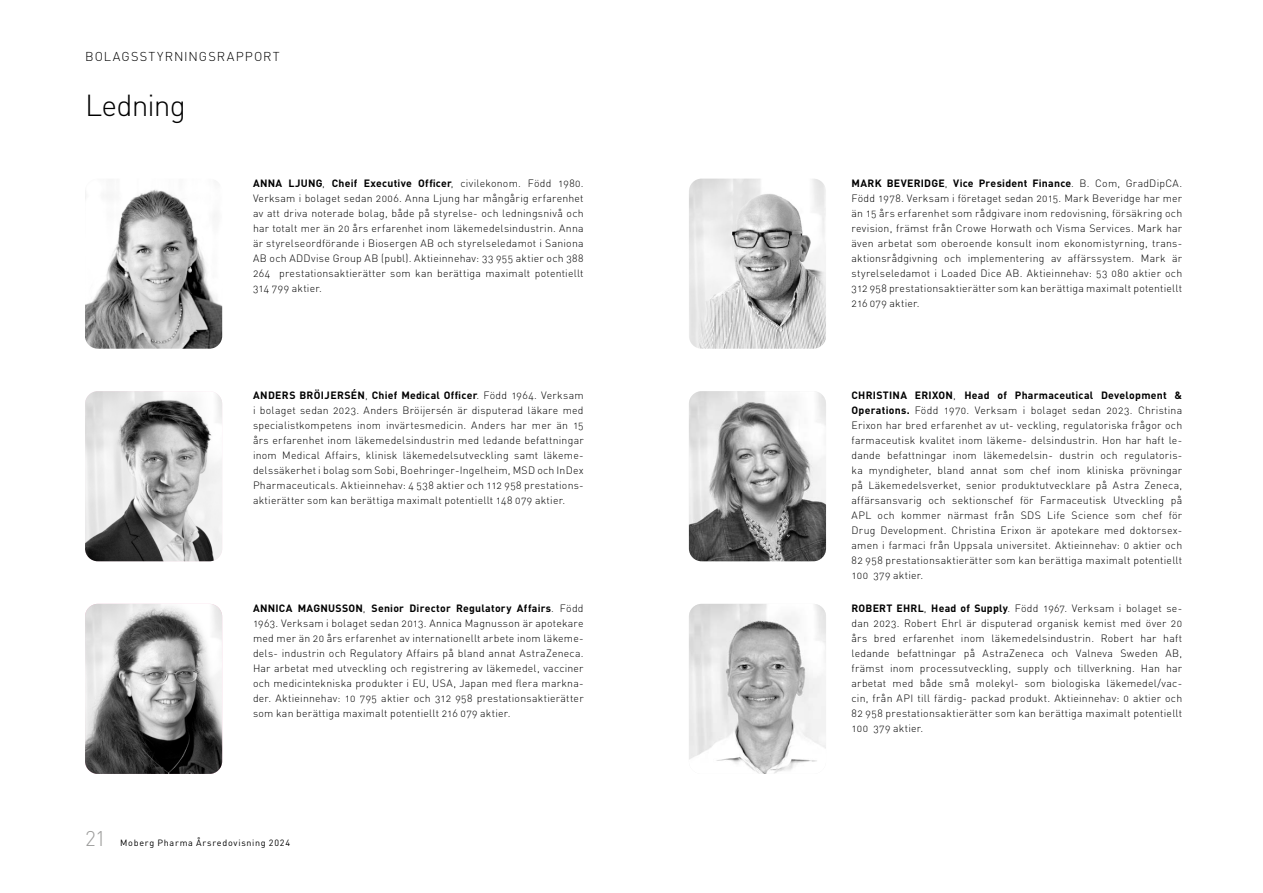
<style>
.page{position:relative;width:1263px;height:893px;background:#fff}
.page>*{position:absolute;margin:0;border:0;box-sizing:border-box;transform-origin:0 0}
.t1{font:300 30px "DIN Pro";letter-spacing:-.03em;color:#000}
.t2{font:300 21px "DIN Pro";color:#9d9d9c}
.t3{font:300 12.75px "DIN Pro";letter-spacing:.085em;color:#000}
.t4{font:300 10.5px/15px "DIN Pro";letter-spacing:.02em;color:#000;text-align:justify}
.t5{font:9px "DIN Pro";letter-spacing:.08em;color:#000}
.s1{font-weight:700}
</style>
<div class="page">
<img style="left:85px;top:189px;width:137px;height:160px">
<img style="left:85px;top:391px;width:137px;height:170px">
<img style="left:85px;top:604px;width:137px;height:170px">
<img style="left:689px;top:179px;width:137px;height:170px">
<img style="left:689px;top:391px;width:137px;height:170px">
<img style="left:689px;top:604px;width:137px;height:170px">
<p class="t3" style="left:85px;top:48px;width:196px">BOLAGSSTYRNINGSRAPPORT</p>
<h1 class="t1" style="left:85px;top:85px;width:102px">Ledning</h1>
<p class="t4" style="left:253px;top:175px;width:332px"><span class="s1">ANNA LJUNG</span>, <span class="s1">Cheif Executive Officer</span>, civilekonom. Född 1980.<br>Verksam i bolaget sedan 2006. Anna Ljung har mångårig erfarenhet av att driva noterade bolag, både på styrelse- och ledningsnivå och har totalt mer än 20 års erfarenhet inom läkemedelsindustrin. Anna är styrelseordförande i Biosergen AB och styrelseledamot i Saniona AB och ADDvise Group AB (publ). Aktieinnehav: 33 955 aktier och 388<br>264 prestationsaktierätter som kan berättiga maximalt potentiellt 314 799 aktier.</p>
<p class="t4" style="left:253px;top:388px;width:332px"><span class="s1">ANDERS BRÖIJERSÉN</span>, <span class="s1">Chief Medical Officer</span>. Född 1964. Verksam i bolaget sedan 2023. Anders Bröijersén är disputerad läkare med specialistkompetens inom invärtesmedicin. Anders har mer än 15 års erfarenhet inom läkemedelsindustrin med ledande befattningar inom Medical Affairs, klinisk läkemedelsutveckling samt läkeme&shy;delssäkerhet i bolag som Sobi, Boehringer-Ingelheim, MSD och InDex Pharmaceuticals. Aktieinnehav: 4 538 aktier och 112 958 prestations&shy;aktierätter som kan berättiga maximalt potentiellt 148 079 aktier.</p>
<p class="t4" style="left:851px;top:175px;width:332px"><span class="s1">MARK BEVERIDGE</span>, <span class="s1">Vice President Finance</span>. B. Com, GradDipCA.<br>Född 1978. Verksam i företaget sedan 2015. Mark Beveridge har mer än 15 års erfarenhet som rådgivare inom redovisning, försäkring och revision, främst från Crowe Horwath och Visma Services. Mark har även arbetat som oberoende konsult inom ekonomistyrning, trans&shy;aktionsrådgivning och implementering av affärssystem. Mark är styrelseledamot i Loaded Dice AB. Aktieinnehav: 53 080 aktier och 312 958 prestationsaktierätter som kan berättiga maximalt potentiellt 216 079 aktier.</p>
<p class="t4" style="left:851px;top:388px;width:332px"><span class="s1">CHRISTINA ERIXON</span>, <span class="s1">Head of Pharmaceutical Development &amp; Operations.</span> Född 1970. Verksam i bolaget sedan 2023. Christina Erixon har bred erfarenhet av ut- veckling, regulatoriska frågor och farmaceutisk kvalitet inom läkeme- delsindustrin. Hon har haft le&shy;dande befattningar inom läkemedelsin- dustrin och regulatoris&shy;ka myndigheter, bland annat som chef inom kliniska prövningar på Läkemedelsverket, senior produktutvecklare på Astra Zeneca, affärsansvarig och sektionschef för Farmaceutisk Utveckling på APL och kommer närmast från SDS Life Science som chef för Drug Development. Christina Erixon är apotekare med doktorsex&shy;amen i farmaci från Uppsala universitet. Aktieinnehav: 0 aktier och 82 958 prestationsaktierätter som kan berättiga maximalt potentiellt 100 379 aktier.</p>
<p class="t4" style="left:253px;top:600px;width:332px"><span class="s1">ANNICA MAGNUSSON</span>, <span class="s1">Senior Director Regulatory Affairs</span>. Född 1963. Verksam i bolaget sedan 2013. Annica Magnusson är apotekare med mer än 20 års erfarenhet av internationellt arbete inom läkeme&shy;dels- industrin och Regulatory Affairs på bland annat AstraZeneca.<br>Har arbetat med utveckling och registrering av läkemedel, vacciner och medicintekniska produkter i EU, USA, Japan med flera markna&shy;der. Aktieinnehav: 10 795 aktier och 312 958 prestationsaktierätter som kan berättiga maximalt potentiellt 216 079 aktier.</p>
<p class="t4" style="left:851px;top:600px;width:332px"><span class="s1">ROBERT EHRL</span>, <span class="s1">Head of Supply</span>. Född 1967. Verksam i bolaget se&shy;dan 2023. Robert Ehrl är disputerad organisk kemist med över 20 års bred erfarenhet inom läkemedelsindustrin. Robert har haft ledande befattningar på AstraZeneca och Valneva Sweden AB, främst inom processutveckling, supply och tillverkning. Han har arbetat med både små molekyl- som biologiska läkemedel/vac&shy;cin, från API till färdig- packad produkt. Aktieinnehav: 0 aktier och 82 958 prestationsaktierätter som kan berättiga maximalt potentiellt 100 379 aktier.</p>
<h2 class="t2" style="left:85px;top:824px;width:22px">21</h2>
<p class="t5" style="left:120px;top:837px;width:171px">Moberg Pharma Årsredovisning 2024</p>
</div>
